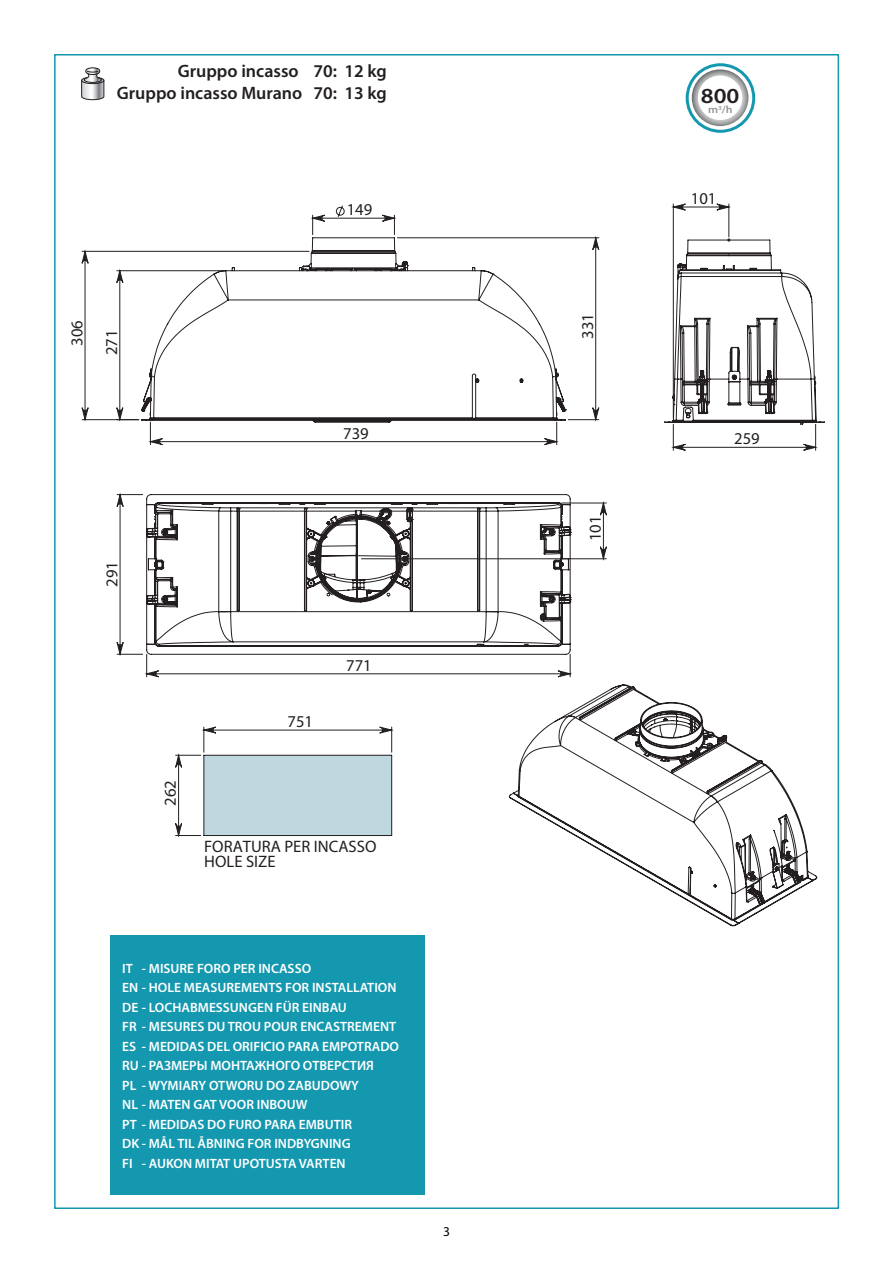
<style>
.page{position:relative;width:893px;height:1263px;background:#fff}
.page>*{position:absolute;margin:0;border:0;box-sizing:border-box;transform-origin:0 0}
.t1{font:600 21.6px "Myriad Pro";color:#231f20;scale:1.12 1}
.t2{font:600 18px/21.6px "Myriad Pro";color:#231f20;text-align:right}
.t3{font:16.65px/14.7px "Myriad Pro";color:#231f20}
.t4{font:600 13.5px/19.5px "Myriad Pro";color:#fff}
.t5{font:13.5px "Myriad Pro";color:#000}
.t6{font:600 10.65px "Myriad Pro";color:#939598;scale:1.12 1}
</style>
<div class="page">
<svg style="left:110px;top:561px;width:399px;height:469px"></svg>
<hr style="left:204px;top:755px;width:188px;height:1px;background:#231f20">
<hr style="left:204px;top:835px;width:188px;height:1px;background:#231f20">
<hr style="left:391px;top:755px;width:1px;height:80px;background:#231f20">
<hr style="left:729px;top:204px;width:1px;height:33px;background:#231f20">
<svg style="left:391px;top:733px;width:1px;height:19px"></svg>
<hr style="left:112px;top:1262px;width:30px;height:1px;background:#231f20">
<svg style="left:204px;top:450px;width:612px;height:283px"></svg>
<svg style="left:172px;top:727px;width:33px;height:111px"></svg>
<svg style="left:311px;top:205px;width:86px;height:30px"></svg>
<svg style="left:82px;top:251px;width:524px;height:308px"></svg>
<svg style="left:141px;top:237px;width:425px;height:186px"></svg>
<svg style="left:664px;top:239px;width:161px;height:211px"></svg>
<svg style="left:146px;top:494px;width:425px;height:133px"></svg>
<svg style="left:509px;top:684px;width:308px;height:242px"></svg>
<hr style="left:120px;top:495px;width:1px;height:159px;background:#231f20">
<svg style="left:116px;top:627px;width:456px;height:54px"></svg>
<svg style="left:113px;top:492px;width:30px;height:28px"></svg>
<div style="left:111px;top:935px;width:314px;height:260px;background:#1498af"></div>
<svg style="left:692px;top:69px;width:56px;height:57px"></svg>
<div style="left:686px;top:63px;width:69px;height:70px;border:3px solid #1498af;border-radius:50%"></div>
<svg style="left:81px;top:67px;width:23px;height:33px"></svg>
<h2 class="t2" style="left:117px;top:60px;width:272px">Gruppo incasso 70: 12 kg<br>Gruppo incasso Murano 70: 13 kg</h2>
<p class="t3" style="left:347px;top:202px;width:27px">149</p>
<p class="t3" style="left:69px;top:346px;width:27px;rotate:-90deg">306</p>
<p class="t3" style="left:580px;top:339px;width:27px;rotate:-90deg">331</p>
<p class="t3" style="left:104px;top:355px;width:27px;rotate:-90deg">271</p>
<p class="t3" style="left:343px;top:426px;width:27px">739</p>
<p class="t3" style="left:104px;top:587px;width:27px;rotate:-90deg">291</p>
<p class="t3" style="left:163px;top:806px;width:27px;rotate:-90deg">262</p>
<p class="t3" style="left:287px;top:714px;width:27px">751</p>
<p class="t3" style="left:346px;top:658px;width:27px">771</p>
<p class="t3" style="left:204px;top:839px;width:174px">FORATURA PER INCASSO<br>HOLE SIZE</p>
<p class="t4" style="left:122px;top:958px;width:278px">IT - MISURE FORO PER INCASSO<br>EN - HOLE MEASUREMENTS FOR INSTALLATION DE - LOCHABMESSUNGEN FÜR EINBAU<br>FR - MESURES DU TROU POUR ENCASTREMENT ES - MEDIDAS DEL ORIFICIO PARA EMPOTRADO RU - РАЗМЕРЫ МОНТАЖНОГО ОТВЕРСТИЯ<br>PL - WYMIARY OTWORU DO ZABUDOWY<br>NL - MATEN GAT VOOR INBOUW<br>PT - MEDIDAS DO FURO PARA EMBUTIR<br>DK - MÅL TIL ÅBNING FOR INDBYGNING<br>FI - AUKON MITAT UPOTUSTA VARTEN</p>
<p class="t5" style="left:443px;top:1223px;width:8px">3</p>
<p class="t3" style="left:587px;top:541px;width:27px;rotate:-90deg">101</p>
<h1 class="t1" style="left:701px;top:82px;width:36px">800</h1>
<p class="t6" style="left:708px;top:103px;width:23px">m<sup>3</sup>/h</p>
<p class="t3" style="left:691px;top:191px;width:27px">101</p>
<p class="t3" style="left:734px;top:431px;width:27px">259</p>
</div>
